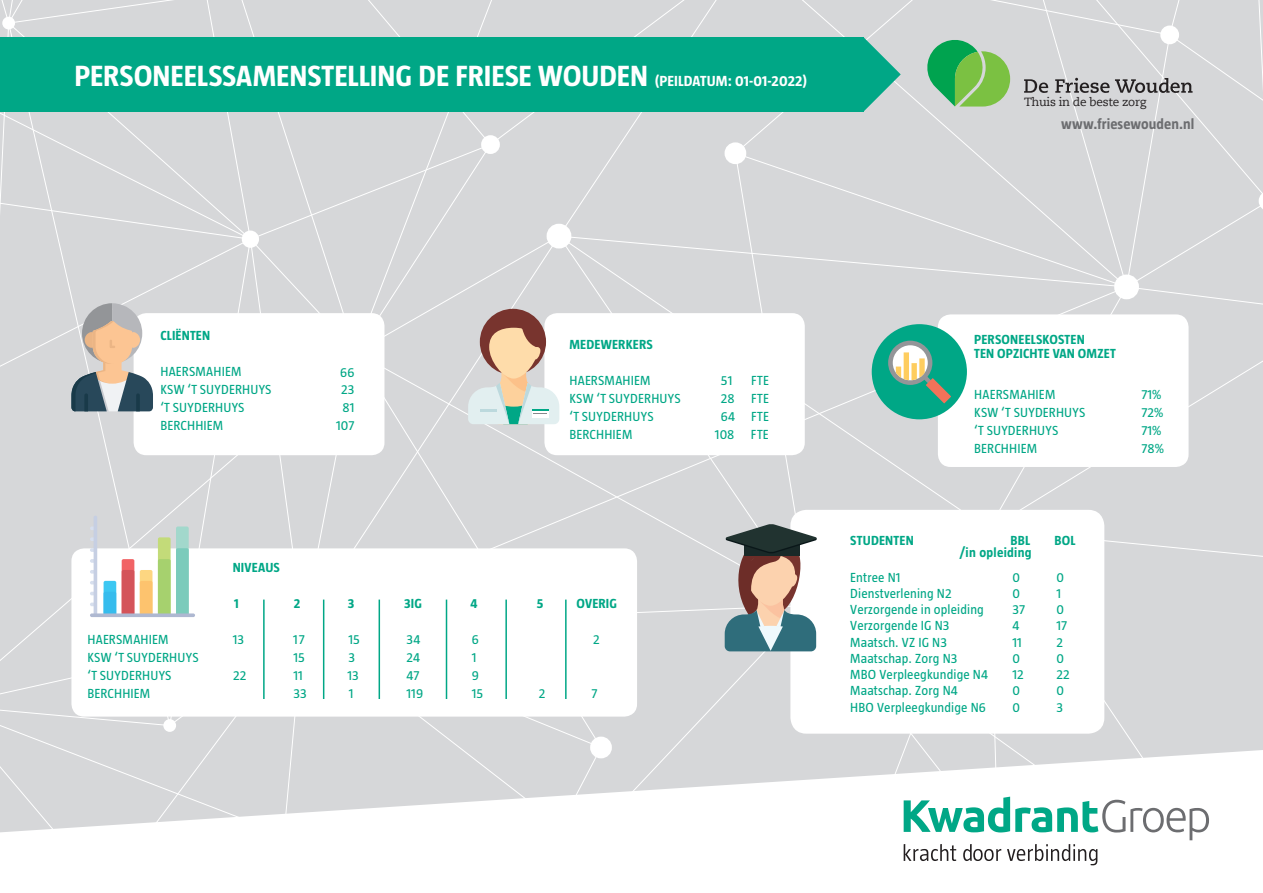
<style>
.page{position:relative;width:1263px;height:893px;background:#fff}
.page>*{position:absolute;margin:0;border:0;box-sizing:border-box;transform-origin:0 0}
.t1{font:700 30px "Taz";color:#fff}
.t2{font:700 15px "Taz";letter-spacing:.005em;color:#6c6d70}
.t3{font:13.5px/18px "Taz";letter-spacing:.01em;color:#00a786}
.t4{font:700 13.5px/11.7px "Taz";letter-spacing:.015em;color:#00a786;text-align:right}
.t5{font:11.85px "Caecilia LT Pro 55 Roman";letter-spacing:-.02em;color:#231f20}
.s1{font-size:15px}
</style>
<div class="page">
<div style="left:602px;top:706px;width:200px;height:40px;background:#d6d7d9"></div>
<div style="left:602px;top:237px;width:123px;height:51px;background:#d6d7d9"></div>
<div style="left:0;top:717px;width:355px;height:29px;background:#d6d7d9"></div>
<div style="left:602px;top:0;width:123px;height:237px;background:#d6d7d9"></div>
<div style="left:355px;top:0;width:247px;height:746px;background:#d6d7d9"></div>
<div style="left:171px;top:424px;width:619px;height:282px;background:#d6d7d9"></div>
<div style="left:171px;top:27px;width:321px;height:286px;background:#d6d7d9"></div>
<div style="left:802px;top:651px;width:461px;height:99px;background:#d6d7d9"></div>
<div style="left:988px;top:651px;width:266px;height:99px;background:#d6d7d9"></div>
<div style="left:0;top:27px;width:171px;height:699px;background:#d6d7d9"></div>
<div style="left:0;top:0;width:511px;height:27px;background:#d6d7d9"></div>
<hr style="left:0;top:746px;width:804px;height:4px;background:#d6d7d9">
<div style="left:244px;top:233px;width:13px;height:13px;background:#fff;border-radius:50%"></div>
<div style="left:242px;top:231px;width:17px;height:17px;border:4px solid #fff;border-radius:50%"></div>
<div style="left:163px;top:719px;width:13px;height:13px;background:#fff;border-radius:50%"></div>
<div style="left:724px;top:142px;width:22px;height:22px;border:9px solid #fff;border-radius:50%"></div>
<div style="left:2px;top:17px;width:13px;height:12px;background:#fff;border-radius:50%"></div>
<div style="left:595px;top:741px;width:12px;height:13px;background:#fff;border-radius:50%"></div>
<div style="left:590px;top:737px;width:22px;height:21px;border:9px solid #fff;border-radius:50%"></div>
<div style="left:484px;top:138px;width:13px;height:13px;background:#fff;border-radius:50%"></div>
<div style="left:481px;top:135px;width:19px;height:19px;border:6px solid #fff;border-radius:50%"></div>
<div style="left:547px;top:224px;width:24px;height:24px;border:12px solid #fff;border-radius:50%"></div>
<svg style="left:0;top:750px;width:1259px;height:116px"></svg>
<svg style="left:904px;top:797px;width:305px;height:68px"></svg>
<div style="left:0;top:37px;width:863px;height:75px;background:#00a786"></div>
<div style="left:134px;top:313px;width:250px;height:142px;background:#fff;border-radius:13px"></div>
<div style="left:71px;top:548px;width:566px;height:169px;background:#fff;border-radius:13px"></div>
<div style="left:544px;top:313px;width:261px;height:142px;background:#fff;border-radius:13px"></div>
<div style="left:140px;top:570px;width:12px;height:45px;background:#fdd681;border-radius:2px"></div>
<div style="left:140px;top:581px;width:12px;height:34px;background:#fdc36e;border-radius:2px"></div>
<div style="left:158px;top:537px;width:13px;height:78px;background:#c3db79;border-radius:2px"></div>
<div style="left:158px;top:559px;width:13px;height:56px;background:#a6d16e;border-radius:2px"></div>
<div style="left:104px;top:581px;width:12px;height:34px;background:#3cc7f2;border-radius:2px"></div>
<div style="left:176px;top:526px;width:13px;height:89px;background:#a2d8cc;border-radius:2px"></div>
<div style="left:176px;top:548px;width:13px;height:67px;background:#7bcbbb;border-radius:2px"></div>
<div style="left:122px;top:559px;width:12px;height:56px;background:#f16365;border-radius:2px"></div>
<div style="left:122px;top:570px;width:12px;height:45px;background:#d4545a;border-radius:2px"></div>
<div style="left:104px;top:592px;width:12px;height:23px;background:#36bced;border-radius:2px"></div>
<svg style="left:90px;top:603px;width:4px;height:3px"></svg>
<svg style="left:90px;top:592px;width:4px;height:3px"></svg>
<svg style="left:90px;top:581px;width:4px;height:3px"></svg>
<svg style="left:90px;top:570px;width:4px;height:4px"></svg>
<svg style="left:90px;top:559px;width:4px;height:4px"></svg>
<svg style="left:90px;top:548px;width:4px;height:4px"></svg>
<svg style="left:90px;top:537px;width:4px;height:4px"></svg>
<svg style="left:90px;top:526px;width:4px;height:4px"></svg>
<hr style="left:94px;top:516px;width:3px;height:99px;background:#c6cfe3;border-radius:2px">
<svg style="left:90px;top:613px;width:105px;height:4px"></svg>
<svg style="left:71px;top:303px;width:82px;height:108px"></svg>
<svg style="left:354px;top:144px;width:206px;height:280px;background:#d8d7d6"></svg>
<hr style="left:263px;top:600px;width:2px;height:99px;background:#00a786">
<hr style="left:323px;top:600px;width:1px;height:99px;background:#00a786">
<hr style="left:379px;top:600px;width:1px;height:99px;background:#00a786">
<hr style="left:446px;top:600px;width:1px;height:99px;background:#00a786">
<hr style="left:505px;top:600px;width:2px;height:99px;background:#00a786">
<hr style="left:565px;top:600px;width:2px;height:99px;background:#00a786">
<div style="left:790px;top:510px;width:314px;height:224px;background:#fff;border-radius:16px"></div>
<svg style="left:725px;top:0;width:538px;height:651px"></svg>
<h1 class="t1" style="left:74px;top:59px;width:735px">PERSONEELSSAMENSTELLING DE FRIESE WOUDEN <span class="s1">(PEILDATUM: 01-01-2022)</span></h1>
<p class="t5" style="left:1024px;top:94px;width:124px">Thuis in de beste zorg</p>
<p class="t2" style="left:1061px;top:115px;width:135px">www.friesewouden.nl</p>
<p class="t4" style="left:160px;top:329px;width:51px">CLIËNTEN</p>
<p class="t3" style="left:160px;top:363px;width:83px">HAERSMAHIEM</p>
<p class="t3" style="left:336px;top:363px;width:20px;text-align:center">66<br>23<br>81<br>107</p>
<p class="t4" style="left:974px;top:334px;width:112px">PERSONEELSKOSTEN</p>
<p class="t4" style="left:569px;top:338px;width:85px">MEDEWERKERS</p>
<p class="t3" style="left:569px;top:371px;width:83px">HAERSMAHIEM</p>
<p class="t3" style="left:721px;top:371px;width:13px">51</p>
<p class="t3" style="left:751px;top:371px;width:19px">FTE</p>
<p class="t3" style="left:569px;top:389px;width:113px">KSW ‘T SUYDERHUYS</p>
<p class="t3" style="left:721px;top:389px;width:50px">28 FTE</p>
<p class="t3" style="left:569px;top:407px;width:86px">‘T SUYDERHUYS</p>
<p class="t3" style="left:721px;top:407px;width:50px">64 FTE</p>
<p class="t3" style="left:569px;top:425px;width:64px">BERCHHIEM</p>
<p class="t3" style="left:715px;top:425px;width:55px">108 FTE</p>
<p class="t4" style="left:974px;top:348px;width:143px">TEN OPZICHTE VAN OMZET</p>
<p class="t3" style="left:160px;top:381px;width:113px">KSW ‘T SUYDERHUYS ‘T SUYDERHUYS<br>BERCHHIEM</p>
<p class="t3" style="left:974px;top:385px;width:113px">HAERSMAHIEM<br>KSW ‘T SUYDERHUYS ‘T SUYDERHUYS</p>
<p class="t3" style="left:974px;top:439px;width:64px">BERCHHIEM</p>
<p class="t3" style="left:1141px;top:385px;width:21px">71%</p>
<p class="t3" style="left:1141px;top:403px;width:24px">72%</p>
<p class="t3" style="left:1141px;top:421px;width:21px">71%</p>
<p class="t3" style="left:1141px;top:439px;width:24px">78%</p>
<p class="t4" style="left:233px;top:562px;width:49px">NIVEAUS</p>
<p class="t4" style="left:234px;top:598px;width:6px">1</p>
<p class="t4" style="left:294px;top:598px;width:8px">2</p>
<p class="t4" style="left:348px;top:598px;width:8px">3</p>
<p class="t4" style="left:404px;top:598px;width:19px">3IG</p>
<p class="t4" style="left:470px;top:598px;width:9px">4</p>
<p class="t4" style="left:537px;top:598px;width:8px">5</p>
<p class="t4" style="left:576px;top:598px;width:42px">OVERIG</p>
<p class="t3" style="left:87px;top:631px;width:83px">HAERSMAHIEM</p>
<p class="t3" style="left:293px;top:631px;width:13px">17</p>
<p class="t3" style="left:348px;top:631px;width:13px">15</p>
<p class="t3" style="left:406px;top:631px;width:15px">34</p>
<p class="t3" style="left:472px;top:631px;width:9px">6</p>
<p class="t3" style="left:593px;top:631px;width:8px">2</p>
<p class="t3" style="left:87px;top:649px;width:113px">KSW ‘T SUYDERHUYS</p>
<p class="t3" style="left:293px;top:649px;width:13px">15</p>
<p class="t3" style="left:348px;top:649px;width:8px">3</p>
<p class="t3" style="left:406px;top:649px;width:15px">24</p>
<p class="t3" style="left:472px;top:649px;width:6px">1</p>
<p class="t3" style="left:87px;top:667px;width:86px">‘T SUYDERHUYS</p>
<p class="t3" style="left:294px;top:667px;width:11px">11</p>
<p class="t3" style="left:347px;top:667px;width:13px">13</p>
<p class="t3" style="left:406px;top:667px;width:15px">47</p>
<p class="t3" style="left:472px;top:667px;width:9px">9</p>
<p class="t3" style="left:87px;top:685px;width:64px">BERCHHIEM</p>
<p class="t3" style="left:293px;top:685px;width:15px">33</p>
<p class="t3" style="left:233px;top:631px;width:13px">13</p>
<p class="t3" style="left:233px;top:667px;width:15px">22</p>
<p class="t3" style="left:349px;top:685px;width:6px">1</p>
<p class="t3" style="left:406px;top:685px;width:18px">119</p>
<p class="t3" style="left:472px;top:685px;width:13px">15</p>
<p class="t3" style="left:539px;top:685px;width:8px">2</p>
<p class="t3" style="left:592px;top:685px;width:8px">7</p>
<p class="t4" style="left:850px;top:535px;width:65px">STUDENTEN</p>
<p class="t4" style="left:959px;top:535px;width:74px">BBL<br>/in opleiding</p>
<p class="t4" style="left:1054px;top:535px;width:23px">BOL</p>
<p class="t3" style="left:850px;top:568px;width:52px">Entree N1</p>
<p class="t3" style="left:1012px;top:568px;width:9px">0</p>
<p class="t3" style="left:1056px;top:568px;width:9px">0</p>
<p class="t3" style="left:850px;top:585px;width:103px">Dienstverlening N2</p>
<p class="t3" style="left:1012px;top:585px;width:9px">0</p>
<p class="t3" style="left:1056px;top:585px;width:6px">1</p>
<p class="t3" style="left:850px;top:601px;width:135px">Verzorgende in opleiding</p>
<p class="t3" style="left:1012px;top:601px;width:14px">37</p>
<p class="t3" style="left:1056px;top:601px;width:9px">0</p>
<p class="t3" style="left:850px;top:617px;width:101px">Verzorgende IG N3</p>
<p class="t3" style="left:1012px;top:617px;width:8px">4</p>
<p class="t3" style="left:1056px;top:617px;width:12px">17</p>
<p class="t3" style="left:850px;top:633px;width:98px">Maatsch. VZ IG N3</p>
<p class="t3" style="left:1012px;top:633px;width:11px">11</p>
<p class="t3" style="left:1056px;top:633px;width:8px">2</p>
<p class="t3" style="left:850px;top:649px;width:109px">Maatschap. Zorg N3</p>
<p class="t3" style="left:1012px;top:649px;width:9px">0</p>
<p class="t3" style="left:1056px;top:649px;width:9px">0</p>
<p class="t3" style="left:850px;top:666px;width:139px">MBO Verpleegkundige N4</p>
<p class="t3" style="left:1012px;top:666px;width:13px">12</p>
<p class="t3" style="left:1056px;top:666px;width:15px">22</p>
<p class="t3" style="left:850px;top:682px;width:109px">Maatschap. Zorg N4</p>
<p class="t3" style="left:1012px;top:682px;width:9px">0</p>
<p class="t3" style="left:1056px;top:682px;width:9px">0</p>
<p class="t3" style="left:850px;top:698px;width:137px">HBO Verpleegkundige N6</p>
<p class="t3" style="left:1012px;top:698px;width:9px">0</p>
<p class="t3" style="left:1056px;top:698px;width:8px">3</p>
</div>
